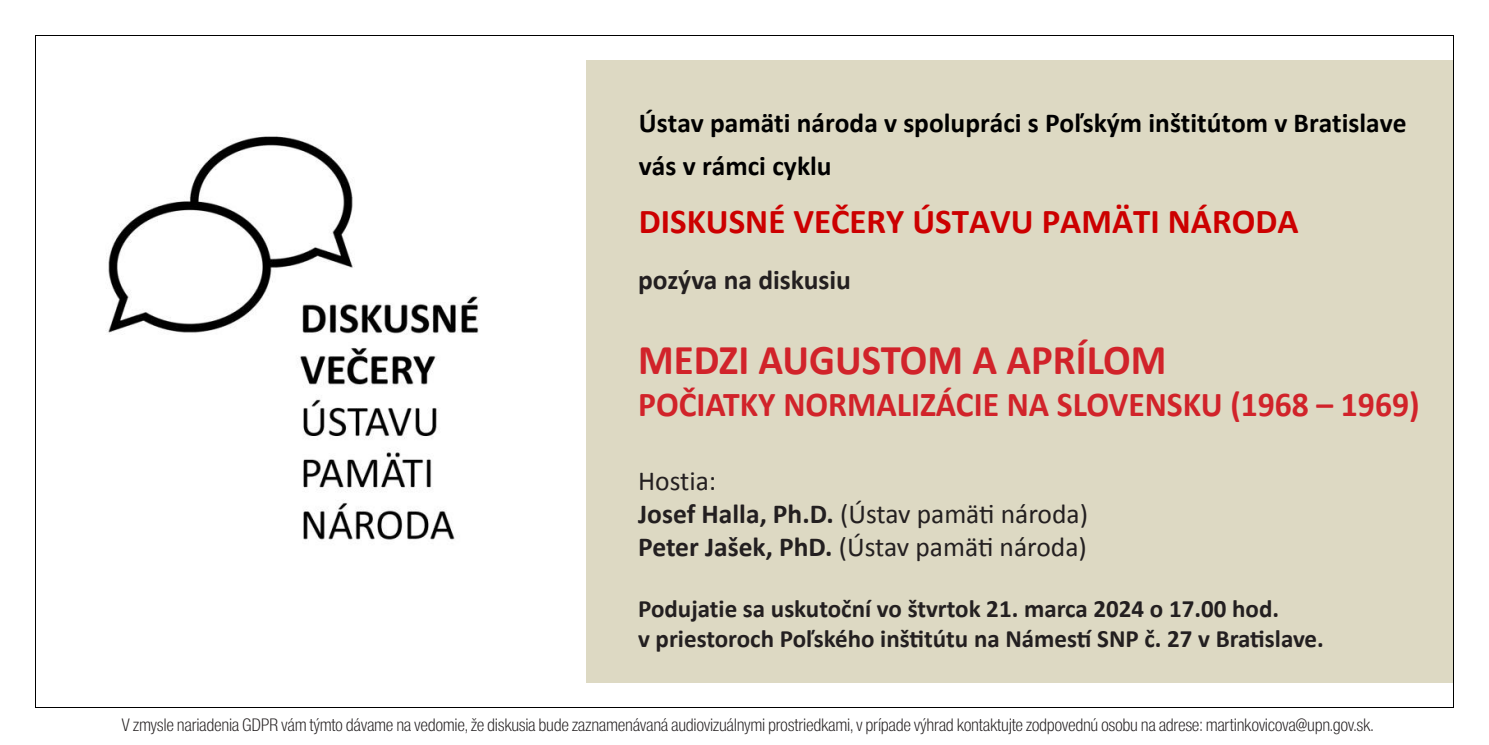
<style>
.page{position:relative;width:1489px;height:745px;background:#fff}
.page>*{position:absolute;margin:0;border:0;box-sizing:border-box;transform-origin:0 0}
.t1{font:700 42.5px "Calibri";color:#d1232a;scale:.96 1}
.t2{font:700 35px "Calibri";color:#d1232a;scale:.96 1}
.t3{font:700 35px "Calibri";color:#c00}
.t4{font:27.5px "Calibri";color:#231f20}
.t5{font:700 27.5px/43.2px "Calibri";color:#000}
.t6{font:700 27.5px "Calibri";color:#231f20}
.t7{font:700 25px/30px "Calibri";color:#231f20}
.t8{font:18.75px "Nimbus Sans DOT Ligh Cond";letter-spacing:-.02em;color:#231f20}
.s1{font-weight:700}
</style>
<div class="page">
<img style="left:106px;top:136px;width:373px;height:404px">
<hr style="left:36px;top:36px;width:1417px;height:1px;background:#000">
<svg style="left:35px;top:36px;width:1px;height:25px"></svg>
<svg style="left:1453px;top:36px;width:1px;height:25px"></svg>
<div style="left:586px;top:61px;width:14px;height:621px;background:#ddd9c3"></div>
<div style="left:1440px;top:61px;width:13px;height:621px;background:#ddd9c3"></div>
<div style="left:600px;top:61px;width:840px;height:23px;background:#ddd9c3"></div>
<div style="left:600px;top:84px;width:840px;height:9px;background:#ddd9c3"></div>
<div style="left:600px;top:93px;width:840px;height:8px;background:#ddd9c3"></div>
<div style="left:600px;top:101px;width:840px;height:21px;background:#ddd9c3"></div>
<div style="left:600px;top:122px;width:840px;height:35px;background:#ddd9c3"></div>
<div style="left:600px;top:157px;width:840px;height:35px;background:#ddd9c3"></div>
<div style="left:600px;top:192px;width:840px;height:35px;background:#ddd9c3"></div>
<div style="left:600px;top:227px;width:840px;height:35px;background:#ddd9c3"></div>
<div style="left:600px;top:262px;width:840px;height:35px;background:#ddd9c3"></div>
<div style="left:600px;top:297px;width:840px;height:15px;background:#ddd9c3"></div>
<div style="left:600px;top:312px;width:840px;height:68px;background:#ddd9c3"></div>
<div style="left:600px;top:380px;width:840px;height:33px;background:#ddd9c3"></div>
<div style="left:600px;top:413px;width:840px;height:34px;background:#ddd9c3"></div>
<div style="left:600px;top:447px;width:840px;height:33px;background:#ddd9c3"></div>
<div style="left:600px;top:480px;width:840px;height:34px;background:#ddd9c3"></div>
<div style="left:600px;top:514px;width:840px;height:34px;background:#ddd9c3"></div>
<div style="left:600px;top:548px;width:840px;height:33px;background:#ddd9c3"></div>
<div style="left:600px;top:581px;width:840px;height:34px;background:#ddd9c3"></div>
<div style="left:600px;top:615px;width:840px;height:33px;background:#ddd9c3"></div>
<div style="left:600px;top:648px;width:840px;height:9px;background:#ddd9c3"></div>
<div style="left:600px;top:657px;width:840px;height:25px;background:#ddd9c3"></div>
<hr style="left:35px;top:61px;width:1px;height:621px;background:#000">
<hr style="left:1453px;top:61px;width:1px;height:621px;background:#000">
<svg style="left:35px;top:682px;width:1px;height:25px"></svg>
<hr style="left:36px;top:706px;width:1417px;height:1px;background:#000">
<svg style="left:1453px;top:682px;width:1px;height:25px"></svg>
<p class="t5" style="left:639px;top:101px;width:769px">Ústav pamäti národa v spolupráci s Poľským inštitútom v Bratislave vás v rámci cyklu</p>
<p class="t3" style="left:639px;top:199px;width:661px">DISKUSNÉ VEČERY ÚSTAVU PAMÄTI NÁRODA</p>
<p class="t6" style="left:638px;top:260px;width:214px">pozýva na diskusiu</p>
<p class="t1" style="left:638px;top:330px;width:552px">MEDZI AUGUSTOM A APRÍLOM</p>
<p class="t2" style="left:638px;top:379px;width:815px">POČIATKY NORMALIZÁCIE NA SLOVENSKU (1968 – 1969)</p>
<p class="t4" style="left:638px;top:461px;width:80px">Hostia:</p>
<p class="t4" style="left:638px;top:494px;width:451px"><span class="s1">Josef Halla, Ph.D.</span> (Ústav pamäti národa)</p>
<p class="t4" style="left:638px;top:527px;width:450px"><span class="s1">Peter Jašek, PhD.</span> (Ústav pamäti národa)</p>
<p class="t7" style="left:638px;top:592px;width:687px">Podujatie sa uskutoční vo štvrtok 21. marca 2024 o 17.00 hod.<br>v priestoroch Poľského inštitútu na Námestí SNP č. 27 v Bratislave.</p>
<p class="t8" style="left:121px;top:714px;width:1253px">V zmysle nariadenia GDPR vám týmto dávame na vedomie, že diskusia bude zaznamenávaná audiovizuálnymi prostriedkami, v prípade výhrad kontaktujte zodpovednú osobu na adrese: martinkovicova@upn.gov.sk.</p>
</div>
